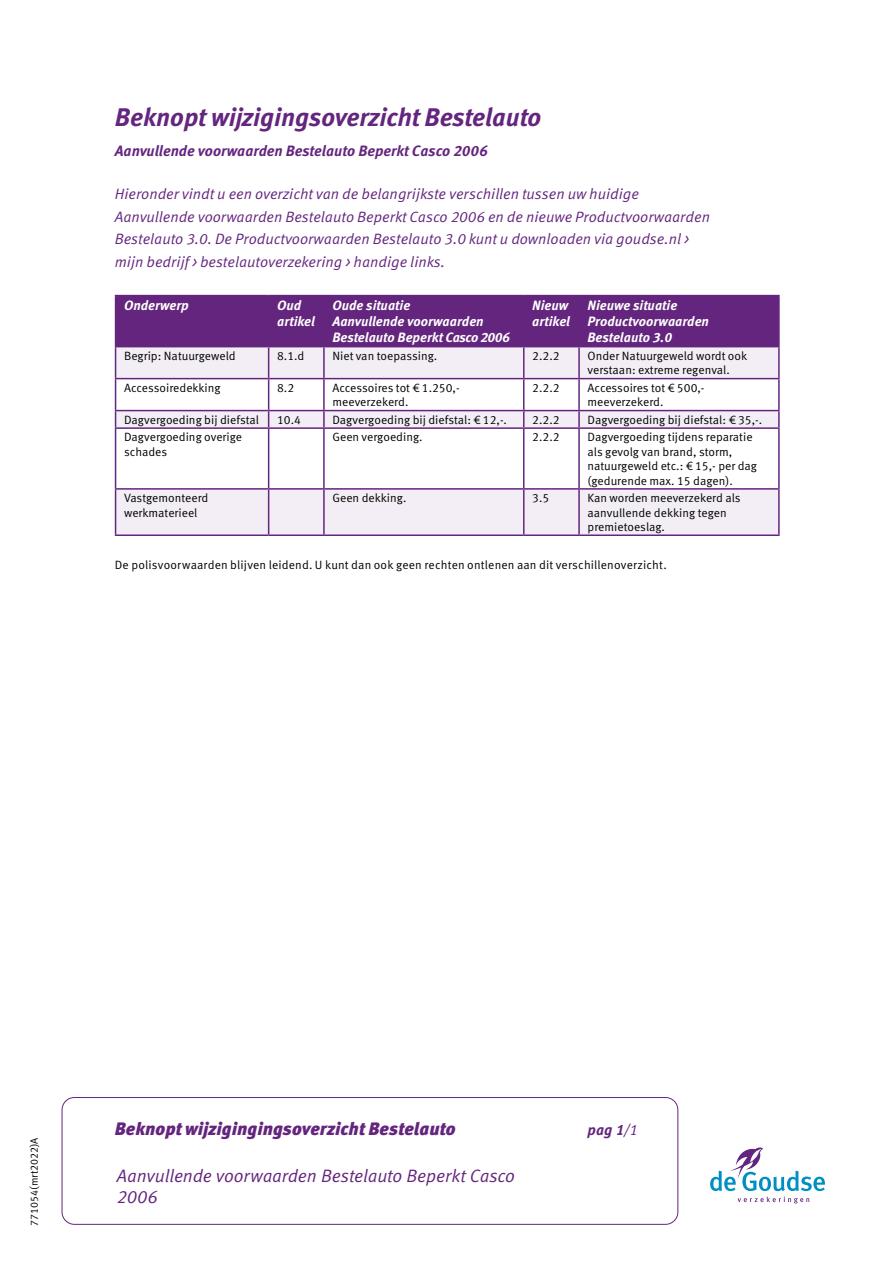
<style>
.page{position:relative;width:893px;height:1263px;background:#fff}
.page>*{position:absolute;margin:0;border:0;box-sizing:border-box;transform-origin:0 0}
.t1{font:italic 700 25.5px "Meta OT";letter-spacing:-.005em;color:#64257e}
.t2{font:18px/21px "Meta OT Norm Ita";letter-spacing:-.01em;color:#64257e}
.t3{font:italic 900 18px "Meta OT";color:#64257e}
.t4{font:15px/22.5px "Meta OT Norm Ita";color:#64257e}
.t5{font:italic 700 15px "Meta OT";color:#64257e}
.t6{font:italic 700 13.5px/16.2px "Meta OT";color:#fff}
.t7{font:12px/14.4px "Meta OT Norm";color:#000}
.t8{font:10.5px "Meta OT Norm";color:#000}
.s1{font-family:"Meta OT Norm Ita";font-weight:400;font-style:normal}
</style>
<div class="page">
<svg style="left:710px;top:1147px;width:115px;height:56px"></svg>
<div style="left:62px;top:1097px;width:616px;height:128px;border:1px solid #64257e;border-radius:12px"></div>
<div style="left:116px;top:296px;width:662px;height:50px;background:#64257e"></div>
<div style="left:116px;top:347px;width:662px;height:187px;background:#f3eef5"></div>
<svg style="left:116px;top:379px;width:662px;height:109px"></svg>
<hr style="left:268px;top:296px;width:1px;height:50px;background:#64257e">
<hr style="left:115px;top:347px;width:1px;height:31px;background:#64257e">
<hr style="left:268px;top:347px;width:1px;height:31px;background:#64257e">
<hr style="left:323px;top:347px;width:2px;height:31px;background:#64257e">
<hr style="left:523px;top:347px;width:1px;height:31px;background:#64257e">
<hr style="left:578px;top:347px;width:2px;height:31px;background:#64257e">
<hr style="left:778px;top:347px;width:2px;height:31px;background:#64257e">
<hr style="left:115px;top:378px;width:154px;height:1px;background:#64257e">
<hr style="left:115px;top:379px;width:1px;height:31px;background:#64257e">
<hr style="left:269px;top:378px;width:55px;height:1px;background:#64257e">
<hr style="left:268px;top:379px;width:1px;height:31px;background:#64257e">
<hr style="left:324px;top:378px;width:200px;height:1px;background:#64257e">
<hr style="left:323px;top:379px;width:2px;height:31px;background:#64257e">
<hr style="left:524px;top:378px;width:55px;height:1px;background:#64257e">
<hr style="left:523px;top:379px;width:1px;height:31px;background:#64257e">
<hr style="left:579px;top:378px;width:201px;height:1px;background:#64257e">
<hr style="left:578px;top:379px;width:2px;height:31px;background:#64257e">
<hr style="left:778px;top:379px;width:2px;height:31px;background:#64257e">
<hr style="left:115px;top:410px;width:154px;height:1px;background:#64257e">
<svg style="left:115px;top:411px;width:1px;height:16px"></svg>
<hr style="left:269px;top:410px;width:55px;height:1px;background:#64257e">
<svg style="left:268px;top:411px;width:1px;height:16px"></svg>
<hr style="left:324px;top:410px;width:200px;height:1px;background:#64257e">
<svg style="left:323px;top:411px;width:2px;height:16px"></svg>
<hr style="left:524px;top:410px;width:55px;height:1px;background:#64257e">
<svg style="left:523px;top:411px;width:1px;height:16px"></svg>
<hr style="left:579px;top:410px;width:201px;height:1px;background:#64257e">
<svg style="left:578px;top:411px;width:2px;height:16px"></svg>
<svg style="left:778px;top:411px;width:2px;height:16px"></svg>
<hr style="left:115px;top:427px;width:154px;height:2px;background:#64257e">
<hr style="left:115px;top:429px;width:1px;height:59px;background:#64257e">
<hr style="left:269px;top:427px;width:55px;height:2px;background:#64257e">
<hr style="left:268px;top:429px;width:1px;height:59px;background:#64257e">
<hr style="left:324px;top:427px;width:200px;height:2px;background:#64257e">
<hr style="left:323px;top:429px;width:2px;height:59px;background:#64257e">
<hr style="left:524px;top:427px;width:55px;height:2px;background:#64257e">
<hr style="left:523px;top:429px;width:1px;height:59px;background:#64257e">
<hr style="left:579px;top:427px;width:201px;height:2px;background:#64257e">
<hr style="left:578px;top:429px;width:2px;height:59px;background:#64257e">
<hr style="left:778px;top:429px;width:2px;height:59px;background:#64257e">
<hr style="left:115px;top:488px;width:154px;height:2px;background:#64257e">
<hr style="left:115px;top:490px;width:1px;height:44px;background:#64257e">
<hr style="left:269px;top:488px;width:55px;height:2px;background:#64257e">
<hr style="left:268px;top:490px;width:1px;height:44px;background:#64257e">
<hr style="left:324px;top:488px;width:200px;height:2px;background:#64257e">
<hr style="left:323px;top:490px;width:2px;height:44px;background:#64257e">
<hr style="left:524px;top:488px;width:55px;height:2px;background:#64257e">
<hr style="left:523px;top:490px;width:1px;height:44px;background:#64257e">
<hr style="left:579px;top:488px;width:201px;height:2px;background:#64257e">
<hr style="left:578px;top:490px;width:2px;height:44px;background:#64257e">
<hr style="left:778px;top:490px;width:2px;height:44px;background:#64257e">
<hr style="left:115px;top:534px;width:154px;height:2px;background:#64257e">
<hr style="left:269px;top:534px;width:55px;height:2px;background:#64257e">
<hr style="left:324px;top:534px;width:200px;height:2px;background:#64257e">
<hr style="left:524px;top:534px;width:55px;height:2px;background:#64257e">
<hr style="left:579px;top:534px;width:201px;height:2px;background:#64257e">
<hr style="left:323px;top:296px;width:2px;height:50px;background:#64257e">
<hr style="left:523px;top:296px;width:1px;height:50px;background:#64257e">
<hr style="left:578px;top:296px;width:2px;height:50px;background:#64257e">
<hr style="left:115px;top:295px;width:154px;height:1px;background:#64257e">
<hr style="left:115px;top:296px;width:1px;height:50px;background:#64257e">
<hr style="left:269px;top:295px;width:55px;height:1px;background:#64257e">
<hr style="left:324px;top:295px;width:200px;height:1px;background:#64257e">
<hr style="left:524px;top:295px;width:55px;height:1px;background:#64257e">
<hr style="left:579px;top:295px;width:201px;height:1px;background:#64257e">
<hr style="left:778px;top:296px;width:2px;height:50px;background:#64257e">
<hr style="left:115px;top:346px;width:154px;height:1px;background:#64257e">
<hr style="left:269px;top:346px;width:55px;height:1px;background:#64257e">
<hr style="left:324px;top:346px;width:200px;height:1px;background:#64257e">
<hr style="left:524px;top:346px;width:55px;height:1px;background:#64257e">
<hr style="left:579px;top:346px;width:201px;height:1px;background:#64257e">
<h1 class="t1" style="left:115px;top:101px;width:428px">Beknopt wijzigingsoverzicht Bestelauto</h1>
<p class="t5" style="left:115px;top:141px;width:374px">Aanvullende voorwaarden Bestelauto Beperkt Casco 2006</p>
<p class="t4" style="left:115px;top:183px;width:597px">Hieronder vindt u een overzicht van de belangrijkste verschillen tussen uw huidige Aanvullende voorwaarden Bestelauto Beperkt Casco 2006 en de nieuwe Productvoorwaarden Bestelauto 3.0. De Productvoorwaarden Bestelauto 3.0 kunt u downloaden via goudse.nl &gt; mijn bedrijf &gt; bestelautoverzekering &gt; handige links.</p>
<p class="t6" style="left:124px;top:297px;width:66px">Onderwerp</p>
<p class="t6" style="left:277px;top:297px;width:39px">Oud artikel</p>
<p class="t6" style="left:332px;top:297px;width:179px">Oude situatie<br>Aanvullende voorwaarden<br>Bestelauto Beperkt Casco 2006</p>
<p class="t6" style="left:532px;top:297px;width:39px">Nieuw artikel</p>
<p class="t6" style="left:588px;top:297px;width:123px">Nieuwe situatie<br>Productvoorwaarden<br>Bestelauto 3.0</p>
<p class="t7" style="left:124px;top:349px;width:113px">Begrip: Natuurgeweld</p>
<p class="t7" style="left:277px;top:349px;width:29px">8.1.d</p>
<p class="t7" style="left:332px;top:349px;width:106px">Niet van toepassing.</p>
<p class="t7" style="left:532px;top:349px;width:29px">2.2.2</p>
<p class="t7" style="left:588px;top:349px;width:161px">Onder Natuurgeweld wordt ook verstaan: extreme regenval.</p>
<p class="t7" style="left:124px;top:381px;width:98px">Accessoiredekking</p>
<p class="t7" style="left:277px;top:381px;width:19px">8.2</p>
<p class="t7" style="left:332px;top:381px;width:129px">Accessoires tot € 1.250,- meeverzekerd.</p>
<p class="t7" style="left:532px;top:381px;width:29px">2.2.2</p>
<p class="t7" style="left:588px;top:381px;width:119px">Accessoires tot € 500,- meeverzekerd.</p>
<p class="t7" style="left:124px;top:413px;width:136px">Dagvergoeding bij diefstal</p>
<p class="t7" style="left:277px;top:413px;width:25px">10.4</p>
<p class="t7" style="left:332px;top:413px;width:176px">Dagvergoeding bij diefstal: € 12,-.</p>
<p class="t7" style="left:532px;top:413px;width:29px">2.2.2</p>
<p class="t7" style="left:588px;top:413px;width:176px">Dagvergoeding bij diefstal: € 35,-.</p>
<p class="t7" style="left:124px;top:430px;width:120px">Dagvergoeding overige schades</p>
<p class="t7" style="left:332px;top:430px;width:92px">Geen vergoeding.</p>
<p class="t7" style="left:532px;top:430px;width:29px">2.2.2</p>
<p class="t7" style="left:588px;top:430px;width:171px">Dagvergoeding tijdens reparatie als gevolg van brand, storm, natuurgeweld etc.: € 15,- per dag (gedurende max. 15 dagen).</p>
<p class="t7" style="left:124px;top:491px;width:86px">Vastgemonteerd werkmaterieel</p>
<p class="t7" style="left:332px;top:491px;width:75px">Geen dekking.</p>
<p class="t7" style="left:532px;top:491px;width:19px">3.5</p>
<p class="t7" style="left:588px;top:491px;width:155px">Kan worden meeverzekerd als aanvullende dekking tegen premietoeslag.</p>
<p class="t7" style="left:115px;top:558px;width:553px">De polisvoorwaarden blijven leidend. U kunt dan ook geen rechten ontlenen aan dit verschillenoverzicht.</p>
<p class="t8" style="left:28px;top:1226px;width:90px;rotate:-90deg">771054(mrt2022)A</p>
<h2 class="t3" style="left:115px;top:1118px;width:343px">Beknopt wijzigingingsoverzicht Bestelauto</h2>
<p class="t5" style="left:588px;top:1121px;width:52px">pag 1<span class="s1">/1</span></p>
<h2 class="t2" style="left:117px;top:1166px;width:399px">Aanvullende voorwaarden Bestelauto Beperkt Casco<br>2006</h2>
</div>
